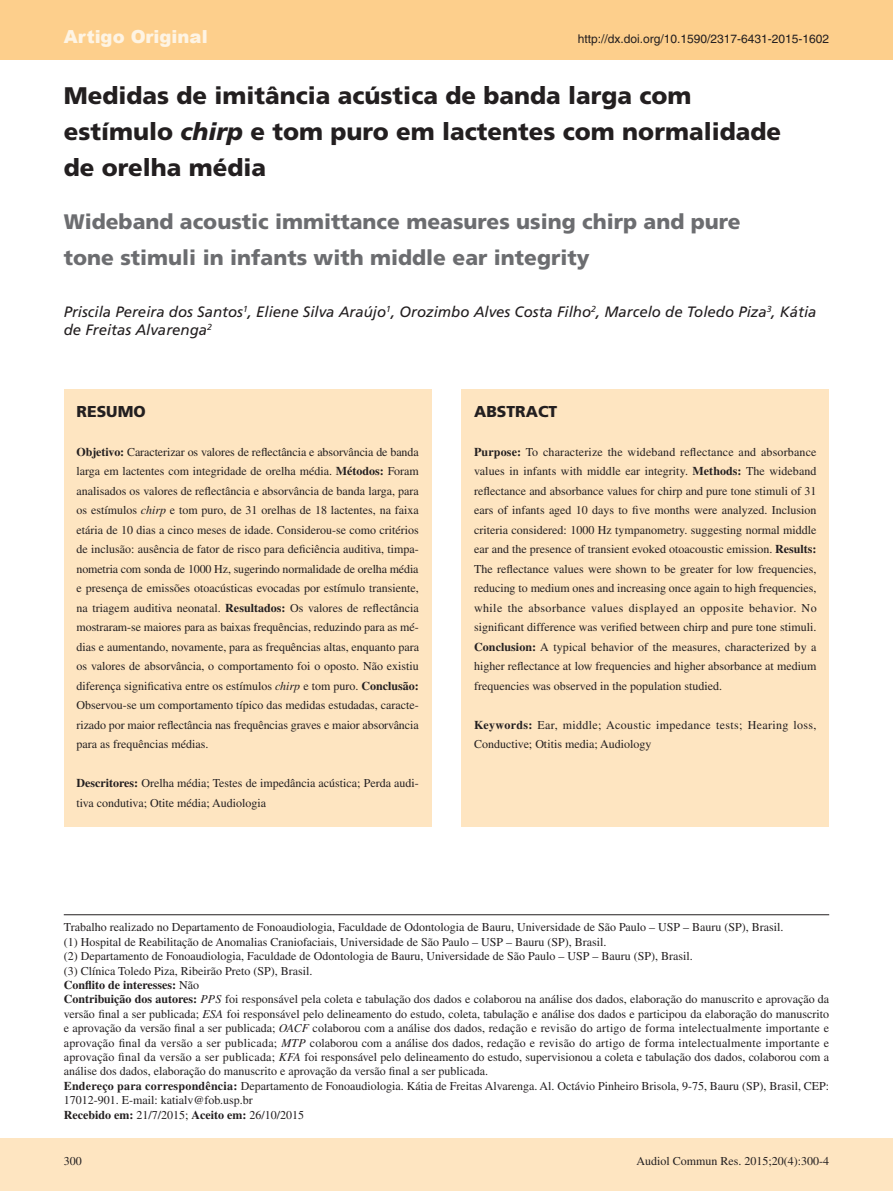
<style>
.page{position:relative;width:893px;height:1191px;background:#fff}
.page>*{position:absolute;margin:0;border:0;box-sizing:border-box;transform-origin:0 0}
.Título{font:900 24px/36px "Frutiger";color:#231f20}
.Título-secundário{font:900 21px/36px "Frutiger";color:#6c6d70}
.t1{font:900 18px "Arial";color:#fef4e4}
.Sessão{font:900 15.75px "Frutiger";color:#231f20}
.Autores{font:italic 15px/18px "Frutiger";color:#231f20}
.Resumo{font:12px/19.5px "Times";color:#231f20;text-align:justify}
.Rodapé_sem_linha{font:12px/14.4px "Times";color:#231f20;text-align:justify}
.Rodapé{font:12px "Times";color:#231f20}
.Resumo-2{font:12px/19.5px "Times";letter-spacing:.03em;color:#231f20}
.Rodapé_sem_linha-2{font:700 12px "Times";color:#231f20}
.t2{font:12px "Helvetica";color:#231f20}
.Cabeça{font:12px "Times";color:#231f20}
.s1{font-style:italic}
.s2{font-weight:700}
.s3{font-weight:400}
</style>
<div class="page">
<div style="left:0;top:1138px;width:893px;height:53px;background:#fee5c1"></div>
<div style="left:0;top:0;width:893px;height:60px;background:#fdcf8c"></div>
<div style="left:65px;top:389px;width:367px;height:437px;background:#fee5c1"></div>
<div style="left:461px;top:389px;width:368px;height:437px;background:#fee5c1"></div>
<hr style="left:64px;top:914px;width:765px;height:1px;background:#231f20">
<h3 class="t1" style="left:64px;top:23px;width:145px">Artigo Original</h3>
<p class="t2" style="left:578px;top:32px;width:253px">http://dx.doi.org/10.1590/2317-6431-2015-1602</p>
<p class="Título" style="left:64px;top:78px;width:719px">Medidas de imitância acústica de banda larga com estímulo <span class="s1">chirp</span> e tom puro em lactentes com normalidade de orelha média</p>
<p class="Título-secundário" style="left:64px;top:204px;width:678px">Wideband acoustic immittance measures using chirp and pure tone stimuli in infants with middle ear integrity</p>
<p class="Autores" style="left:64px;top:303px;width:754px">Priscila Pereira dos Santos<sup>1</sup>, Eliene Silva Araújo<sup>1</sup>, Orozimbo Alves Costa Filho<sup>2</sup>, Marcelo de Toledo Piza<sup>3</sup>, Kátia de Freitas Alvarenga<sup>2</sup></p>
<p class="Sessão" style="left:77px;top:402px;width:71px">RESUMO</p>
<p class="Resumo" style="left:77px;top:442px;width:344px"><span class="s2">Objetivo:</span> Caracterizar os valores de reflectância e absorvância de banda larga em lactentes com integridade de orelha média. <span class="s2">Métodos:</span> Foram analisados os valores de reflectância e absorvância de banda larga, para os estímulos <span class="s1">chirp</span> e tom puro, de 31 orelhas de 18 lactentes, na faixa etária de 10 dias a cinco meses de idade. Considerou-se como critérios de inclusão: ausência de fator de risco para deficiência auditiva, timpa&shy;nometria com sonda de 1000 Hz, sugerindo normalidade de orelha média e presença de emissões otoacústicas evocadas por estímulo transiente, na triagem auditiva neonatal. <span class="s2">Resultados:</span> Os valores de reflectância mostraram-se maiores para as baixas frequências, reduzindo para as mé&shy;dias e aumentando, novamente, para as frequências altas, enquanto para os valores de absorvância, o comportamento foi o oposto. Não existiu diferença significativa entre os estímulos <span class="s1">chirp</span> e tom puro. <span class="s2">Conclusão:<br></span>Observou-se um comportamento típico das medidas estudadas, caracte&shy;rizado por maior reflectância nas frequências graves e maior absorvância para as frequências médias.</p>
<p class="Resumo" style="left:77px;top:773px;width:344px"><span class="s2">Descritores:</span> Orelha média; Testes de impedância acústica; Perda audi&shy;tiva condutiva; Otite média; Audiologia</p>
<p class="Sessão" style="left:474px;top:402px;width:85px">ABSTRACT</p>
<p class="Resumo" style="left:474px;top:442px;width:344px"><span class="s2">Purpose:</span> To characterize the wideband reflectance and absorbance values in infants with middle ear integrity. <span class="s2">Methods:</span> The wideband reflectance and absorbance values for chirp and pure tone stimuli of 31 ears of infants aged 10 days to five months were analyzed. Inclusion criteria considered: 1000 Hz tympanometry. suggesting normal middle ear and the presence of transient evoked otoacoustic emission. <span class="s2">Results:<br></span>The reflectance values were shown to be greater for low frequencies, reducing to medium ones and increasing once again to high frequencies, while the absorbance values displayed an opposite behavior. No significant difference was verified between chirp and pure tone stimuli.<br><span class="s2">Conclusion:</span> A typical behavior of the measures, characterized by a higher reflectance at low frequencies and higher absorbance at medium frequencies was observed in the population studied.</p>
<p class="Resumo-2" style="left:474px;top:715px;width:344px"><span class="s2">Keywords:</span> Ear, middle; Acoustic impedance tests; Hearing loss,<br>Conductive; Otitis media; Audiology</p>
<p class="Rodapé" style="left:64px;top:920px;width:721px">Trabalho realizado no Departamento de Fonoaudiologia, Faculdade de Odontologia de Bauru, Universidade de São Paulo – USP – Bauru (SP), Brasil.</p>
<p class="Rodapé_sem_linha" style="left:64px;top:934px;width:544px">(1) Hospital de Reabilitação de Anomalias Craniofaciais, Universidade de São Paulo – USP – Bauru (SP), Brasil.</p>
<p class="Rodapé_sem_linha" style="left:64px;top:949px;width:630px">(2) Departamento de Fonoaudiologia, Faculdade de Odontologia de Bauru, Universidade de São Paulo – USP – Bauru (SP), Brasil.</p>
<p class="Rodapé_sem_linha" style="left:64px;top:963px;width:250px">(3) Clínica Toledo Piza, Ribeirão Preto (SP), Brasil.</p>
<p class="Rodapé_sem_linha-2" style="left:64px;top:977px;width:137px">Conflito de interesses: <span class="s3">Não</span></p>
<p class="Rodapé_sem_linha" style="left:64px;top:992px;width:767px"><span class="s2">Contribuição dos autores:</span> <span class="s1">PPS</span> foi responsável pela coleta e tabulação dos dados e colaborou na análise dos dados, elaboração do manuscrito e aprovação da versão final a ser publicada; <span class="s1">ESA</span> foi responsável pelo delineamento do estudo, coleta, tabulação e análise dos dados e participou da elaboração do manuscrito e aprovação da versão final a ser publicada; <span class="s1">OACF</span> colaborou com a análise dos dados, redação e revisão do artigo de forma intelectualmente importante e aprovação final da versão a ser publicada; <span class="s1">MTP</span> colaborou com a análise dos dados, redação e revisão do artigo de forma intelectualmente importante e aprovação final da versão a ser publicada; <span class="s1">KFA</span> foi responsável pelo delineamento do estudo, supervisionou a coleta e tabulação dos dados, colaborou com a análise dos dados, elaboração do manuscrito e aprovação da versão final a ser publicada.</p>
<p class="Rodapé_sem_linha" style="left:64px;top:1078px;width:767px"><span class="s2">Endereço para correspondência:</span> Departamento de Fonoaudiologia. Kátia de Freitas Alvarenga. Al. Octávio Pinheiro Brisola, 9-75, Bauru (SP), Brasil, CEP:<br>17012-901. E-mail: katialv@fob.usp.br</p>
<p class="Rodapé_sem_linha-2" style="left:64px;top:1107px;width:242px">Recebido em: <span class="s3">21/7/2015;</span> Aceito em: <span class="s3">26/10/2015</span></p>
<p class="Cabeça" style="left:64px;top:1154px;width:19px">300</p>
<p class="Resumo" style="left:636px;top:1151px;width:194px">Audiol Commun Res. 2015;20(4):300-4</p>
</div>
